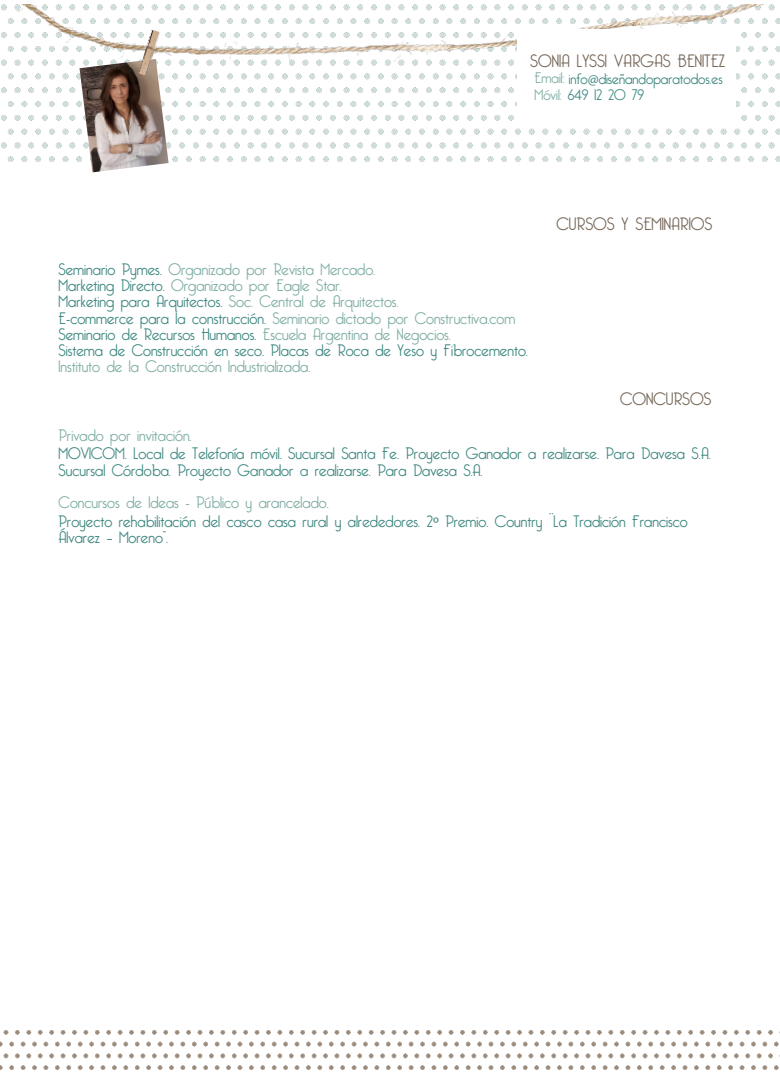
<style>
.page{position:relative;width:780px;height:1088px;background:#fff}
.page>*{position:absolute;margin:0;border:0;box-sizing:border-box;transform-origin:0 0}
.t1{font:300 18.62px "Bellerose";color:#3d8780}
.t2{font:300 17.5px "Bellerose";color:#756657}
.t3{font:300 16.25px/16.2px "Bellerose";color:#3d8780}
.t4{font:300 16.25px "Bellerose";color:#7fada4}
.t5{font:300 15px "Bellerose";color:#3d8780}
.t6{font:300 14.88px "Bellerose";color:#3d8780}
.s1{font-size:15px;color:#7fada4}
.s2{font-family:"Myriad Pro";font-weight:400}
.s3{color:#7fada4}
</style>
<div class="page">
<img style="left:1px;top:4px;width:779px;height:157px">
<img style="left:0;top:1030px;width:780px;height:39px">
<img style="left:17px;top:5px;width:746px;height:63px">
<div style="left:517px;top:29px;width:218px;height:96px;background:#fff"></div>
<img style="left:79px;top:59px;width:89px;height:113px">
<img style="left:138px;top:30px;width:22px;height:46px">
<p class="t2" style="left:530px;top:51px;width:197px">SONIA LYSSI VARGAS BENITEZ</p>
<p class="t6" style="left:534px;top:70px;width:190px"><span class="s1">Email:</span> info<span class="s2">@</span>disenandoparatodos.es</p>
<p class="t5" style="left:534px;top:86px;width:111px"><span class="s3">Móvil:</span> 649 12 20 79</p>
<p class="t1" style="left:619px;top:61px;width:6px">-</p>
<p class="t3" style="left:59px;top:262px;width:471px">Seminario Pymes. <span class="s3">Organizado por Revista Mercado.<br></span>Marketing Directo. <span class="s3">Organizado por Eagle Star.<br></span>Marketing para Arquitectos. <span class="s3">Soc. Central de Arquitectos.<br></span>E-commerce para la construcción. <span class="s3">Seminario dictado por Constructiva.com </span>Seminario de Recursos Humanos. <span class="s3">Escuela Argentina de Negocios.<br></span>Sistema de Construcción en seco. Placas de Roca de Yeso y Fibrocemento.</p>
<p class="t4" style="left:59px;top:357px;width:253px">Instituto de la Construcción Industrializada.</p>
<p class="t2" style="left:556px;top:214px;width:157px">CURSOS Y SEMINARIOS</p>
<p class="t2" style="left:620px;top:388px;width:93px">CONCURSOS</p>
<p class="t4" style="left:59px;top:426px;width:134px">Privado por invitación.</p>
<p class="t3" style="left:59px;top:446px;width:653px">MOVICOM. Local de Telefonía móvil. Sucursal Santa Fe. Proyecto Ganador a realizarse. Para Davesa S.A.<br>Sucursal Córdoba. Proyecto Ganador a realizarse. Para Davesa S.A.</p>
<p class="t3" style="left:59px;top:494px;width:630px;line-height:18.8px"><span class="s3">Concursos de Ideas - Público y arancelado.<br></span>Proyecto rehabilitación del casco casa rural y alrededores. 2<span class="s2">º</span> Premio. Country ¨La Tradición Francisco</p>
<p class="t3" style="left:59px;top:530px;width:111px">Álvarez – Moreno”.</p>
</div>
